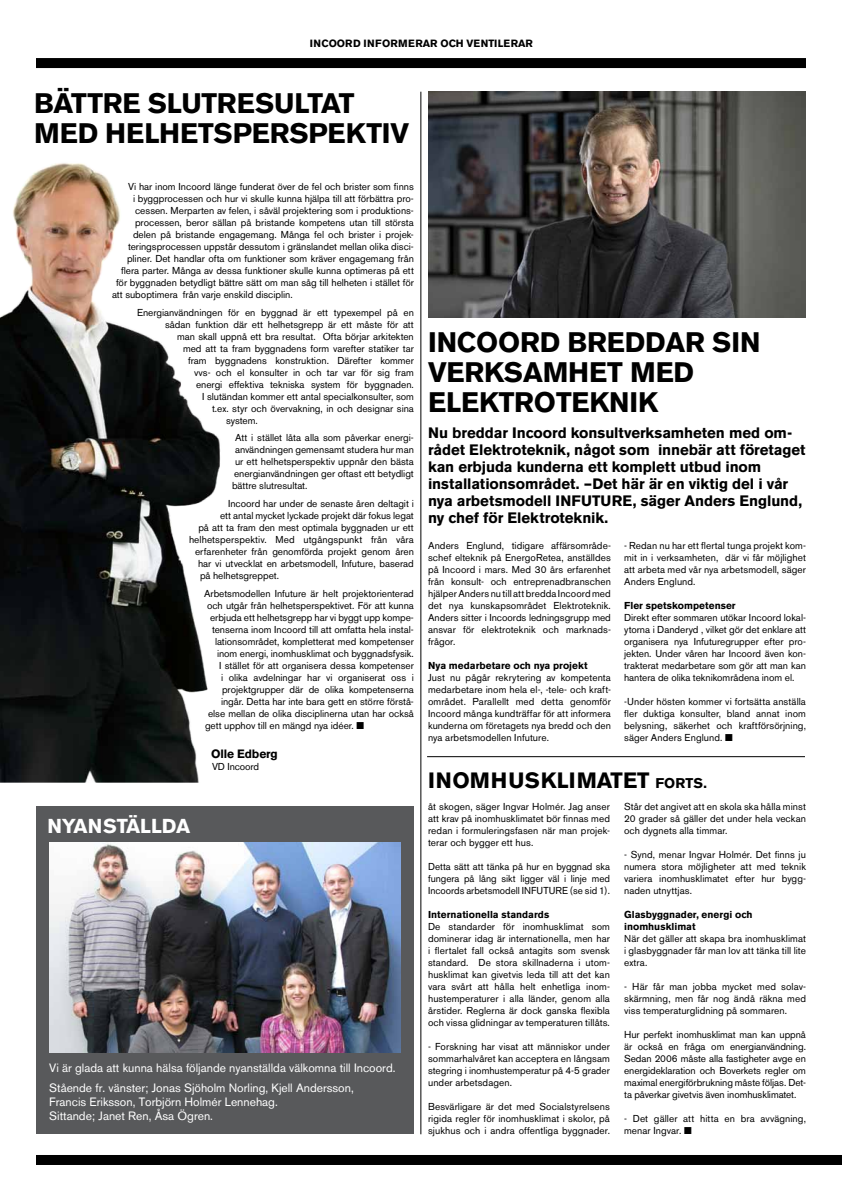
<style>
.page{position:relative;width:842px;height:1191px;background:#fff}
.page>*{position:absolute;margin:0;border:0;box-sizing:border-box;transform-origin:0 0}
.t1{font:700 28px/30px "Akzidenz Grotesk BE";letter-spacing:-.005em;color:#000}
.t2{font:700 22px "Akzidenz Grotesk BE";letter-spacing:.04em;color:#000}
.t3{font:700 20px "Akzidenz Grotesk BE";color:#fff}
.t4{font:700 15px/17px "Akzidenz Grotesk BE";letter-spacing:-.005em;color:#000}
.t5{font:12px/20.1px "Akzidenz Grotesk BE";color:#fff}
.t6{font:700 12px "Akzidenz Grotesk BE";color:#000}
.t7{font:700 10.4px "Akzidenz Grotesk BE";letter-spacing:.04em;color:#000}
.t8{font:10px/12px "Akzidenz Grotesk BE";color:#000;text-align:justify}
.t9{font:700 10px/12px "Akzidenz Grotesk BE";color:#000}
.s1{font-size:14px}
</style>
<div class="page">
<div style="left:36px;top:58px;width:770px;height:10px;background:#000"></div>
<div style="left:36px;top:1155px;width:806px;height:10px;background:#000"></div>
<hr style="left:421px;top:92px;width:1px;height:1042px;background:#000">
<img style="left:0;top:163px;width:220px;height:619px">
<div style="left:36px;top:806px;width:378px;height:328px;background:#58595b"></div>
<img style="left:49px;top:842px;width:351px;height:210px">
<img style="left:428px;top:92px;width:378px;height:225px">
<hr style="left:427px;top:756px;width:378px;height:1px;background:#000">
<p class="t7" style="left:310px;top:37px;width:224px">incoord informerar och ventilerar</p>
<h1 class="t1" style="left:34px;top:88px;width:322px">Bättre slutresultat med helhetsPERSPEKTIV</h1>
<p class="t8" style="left:128px;top:180px;width:287px">Vi har inom Incoord länge funderat över de fel och brister som finns</p>
<p class="t8" style="left:133px;top:192px;width:282px">i byggprocessen och hur vi skulle kunna hjälpa till att förbättra pro-</p>
<p class="t8" style="left:135px;top:204px;width:280px">cessen. Merparten av felen, i såväl projektering som i produktions-</p>
<p class="t8" style="left:135px;top:216px;width:280px">processen, beror sällan på bristande kompetens utan till största</p>
<p class="t8" style="left:133px;top:228px;width:281px">delen på bristande engagemang. Många fel och brister i projek-</p>
<p class="t8" style="left:128px;top:240px;width:286px">teringsprocessen uppstår dessutom i gränslandet mellan olika disci-</p>
<p class="t8" style="left:127px;top:252px;width:288px">pliner. Det handlar ofta om funktioner som kräver engagemang från</p>
<p class="t8" style="left:121px;top:264px;width:294px">flera parter. Många av dessa funktioner skulle kunna optimeras på ett</p>
<p class="t8" style="left:116px;top:276px;width:299px">för byggnaden betydligt bättre sätt om man såg till helheten i stället för</p>
<p class="t8" style="left:112px;top:288px;width:182px">att suboptimera från varje enskild disciplin.</p>
<p class="t8" style="left:137px;top:306px;width:278px">Energianvändningen för en byggnad är ett typexempel på en</p>
<p class="t8" style="left:165px;top:318px;width:250px">sådan funktion där ett helhetsgrepp är ett måste för att</p>
<p class="t8" style="left:177px;top:330px;width:238px">man skall uppnå ett bra resultat. Ofta börjar arkitekten</p>
<p class="t8" style="left:183px;top:342px;width:232px">med att ta fram byggnadens form varefter statiker tar</p>
<p class="t8" style="left:188px;top:354px;width:227px">fram byggnadens konstruktion. Därefter kommer</p>
<p class="t8" style="left:194px;top:366px;width:221px">vvs- och el konsulter in och tar var för sig fram</p>
<p class="t8" style="left:196px;top:378px;width:219px">energi effektiva tekniska system för byggnaden.</p>
<p class="t8" style="left:202px;top:390px;width:213px">I slutändan kommer ett antal specialkonsulter, som</p>
<p class="t8" style="left:212px;top:402px;width:203px">t.ex. styr och övervakning, in och designar sina</p>
<p class="t8" style="left:226px;top:414px;width:33px">system.</p>
<p class="t8" style="left:235px;top:432px;width:180px">Att i stället låta alla som påverkar energi-</p>
<p class="t8" style="left:235px;top:444px;width:180px">användningen gemensamt studera hur man</p>
<p class="t8" style="left:235px;top:456px;width:180px">ur ett helhetsperspektiv uppnår den bästa</p>
<p class="t8" style="left:234px;top:468px;width:181px">energianvändningen ger oftast ett betydligt</p>
<p class="t8" style="left:232px;top:480px;width:77px">bättre slutresultat.</p>
<p class="t8" style="left:228px;top:497px;width:187px">Incoord har under de senaste åren deltagit i</p>
<p class="t8" style="left:220px;top:509px;width:195px">ett antal mycket lyckade projekt där fokus legat</p>
<p class="t8" style="left:198px;top:521px;width:217px">på att ta fram den mest optimala byggnaden ur ett</p>
<p class="t8" style="left:189px;top:533px;width:226px">helhetsperspektiv. Med utgångspunkt från våra</p>
<p class="t8" style="left:195px;top:545px;width:220px">erfarenheter från genomförda projekt genom åren</p>
<p class="t8" style="left:198px;top:557px;width:217px">har vi utvecklat en arbetsmodell, Infuture, baserad</p>
<p class="t8" style="left:200px;top:569px;width:81px">på helhetsgreppet.</p>
<p class="t8" style="left:204px;top:587px;width:211px">Arbetsmodellen Infuture är helt projektorienterad</p>
<p class="t8" style="left:207px;top:599px;width:208px">och utgår från helhetsperspektivet. För att kunna</p>
<p class="t8" style="left:210px;top:611px;width:205px">erbjuda ett helhetsgrepp har vi byggt upp kompe-</p>
<p class="t8" style="left:212px;top:623px;width:203px">tenserna inom Incoord till att omfatta hela instal-</p>
<p class="t8" style="left:215px;top:635px;width:200px">lationsområdet, kompletterat med kompetenser</p>
<p class="t8" style="left:217px;top:647px;width:198px">inom energi, inomhusklimat och byggnadsfysik.</p>
<p class="t8" style="left:219px;top:659px;width:196px">I stället för att organisera dessa kompetenser</p>
<p class="t8" style="left:221px;top:671px;width:194px">i olika avdelningar har vi organiserat oss i</p>
<p class="t8" style="left:222px;top:683px;width:193px">projektgrupper där de olika kompetenserna</p>
<p class="t8" style="left:221px;top:695px;width:194px">ingår. Detta har inte bara gett en större förstå-</p>
<p class="t8" style="left:208px;top:707px;width:207px">else mellan de olika disciplinerna utan har också</p>
<p class="t8" style="left:205px;top:719px;width:160px">gett upphov till en mängd nya idéer. ■</p>
<p class="t6" style="left:211px;top:747px;width:68px">Olle Edberg</p>
<p class="t8" style="left:212px;top:761px;width:49px">VD Incoord</p>
<h3 class="t3" style="left:47px;top:814px;width:14px">NYANSTÄLLDA</h3>
<p class="t5" style="left:49px;top:1057px;width:348px">Vi är glada att kunna hälsa följande nyanställda välkomna till Incoord.<br>Stående fr. vänster; Jonas Sjöholm Norling, Kjell Andersson,</p>
<p class="t5" style="left:49px;top:1094px;width:230px;line-height:14.4px">Francis Eriksson, Torbjörn Holmér Lennehag.<br>Sittande; Janet Ren, Åsa Ögren.</p>
<h1 class="t1" style="left:428px;top:328px;width:334px">Incoord breddar sin verksamhet med<br>Elektroteknik</h1>
<h3 class="t4" style="left:428px;top:424px;width:379px">Nu breddar Incoord konsultverksamheten med om&shy;rådet Elektroteknik, något som innebär att företaget kan erbjuda kunderna ett komplett utbud inom installationsområdet. –Det här är en viktig del i vår nya arbetsmodell INFUTURE</h3>
<h3 class="t4" style="left:633px;top:492px;width:171px">, säger Anders Englund,</h3>
<h3 class="t4" style="left:428px;top:509px;width:182px">ny chef för Elektroteknik.</h3>
<p class="t8" style="left:428px;top:539px;width:184px">Anders Englund, tidigare affärsområde&shy;schef elteknik på EnergoRetea, anställdes på Incoord i mars. Med 30 års erfarenhet från konsult- och entreprenadbranschen hjälper Anders nu till att bredda Incoord med det nya kunskapsområdet Elektroteknik.<br>Anders sitter i Incoords ledningsgrupp med ansvar för elektroteknik och marknads&shy;frågor.</p>
<p class="t9" style="left:428px;top:660px;width:161px">Nya medarbetare och nya projekt</p>
<p class="t8" style="left:428px;top:671px;width:184px">Just nu pågår rekrytering av kompetenta medarbetare inom hela el-, -tele- och kraft&shy;området. Parallellt med detta genomför Incoord många kundträffar för att informera kunderna om företagets nya bredd och den nya arbetsmodellen Infuture.</p>
<p class="t8" style="left:624px;top:539px;width:183px">- Redan nu har ett flertal tunga projekt kom&shy;mit in i verksamheten, där vi får möjlighet att arbeta med vår nya arbetsmodell, säger Anders Englund.</p>
<p class="t9" style="left:624px;top:600px;width:113px">Fler spetskompetenser</p>
<p class="t8" style="left:624px;top:611px;width:183px">Direkt efter sommaren utökar Incoord lokal&shy;ytorna i Danderyd , vilket gör det enklare att organisera nya Infuturegrupper efter pro&shy;jekten. Under våren har Incoord även kon&shy;trakterat medarbetare som gör att man kan hantera de olika teknikområdena inom el.</p>
<p class="t8" style="left:624px;top:695px;width:183px">-Under hösten kommer vi fortsätta anställa fler duktiga konsulter, bland annat inom belysning, säkerhet och kraftförsörjning, säger Anders Englund. ■</p>
<h2 class="t2" style="left:428px;top:767px;width:280px">I nomhusklimatet <span class="s1">forts.</span></h2>
<p class="t8" style="left:428px;top:800px;width:183px">åt skogen, säger Ingvar Holmér. Jag anser att krav på inomhusklimatet bör finnas med redan i formuleringsfasen när man projek&shy;terar och bygger ett hus.</p>
<p class="t8" style="left:428px;top:860px;width:183px">Detta sätt att tänka på hur en byggnad ska fungera på lång sikt ligger väl i linje med Incoords arbetsmodell INFUTURE (se sid 1).</p>
<p class="t9" style="left:428px;top:908px;width:123px">Internationella standards</p>
<p class="t8" style="left:428px;top:920px;width:183px">De standarder för inomhusklimat som dominerar idag är internationella, men har i flertalet fall också antagits som svensk standard. De stora skillnaderna i utom&shy;husklimat kan givetvis leda till att det kan vara svårt att hålla helt enhetliga inom&shy;hustemperaturer i alla länder, genom alla årstider. Reglerna är dock ganska flexibla och vissa glidningar av temperaturen tillåts.</p>
<p class="t8" style="left:428px;top:1040px;width:183px">- Forskning har visat att människor under sommarhalvåret kan acceptera en långsam stegring i inomhustemperatur på 4-5 grader under arbetsdagen.</p>
<p class="t8" style="left:428px;top:1100px;width:183px">Besvärligare är det med Socialstyrelsens rigida regler för inomhusklimat i skolor, på sjukhus och i andra offentliga byggnader.</p>
<p class="t8" style="left:624px;top:800px;width:183px">Står det angivet att en skola ska hålla minst 20 grader så gäller det under hela veckan och dygnets alla timmar.</p>
<p class="t8" style="left:624px;top:848px;width:183px">- Synd, menar Ingvar Holmér. Det finns ju numera stora möjligheter att med teknik variera inomhusklimatet efter hur bygg&shy;naden utnyttjas.</p>
<p class="t9" style="left:624px;top:908px;width:130px">Glasbyggnader, energi och inomhusklimat</p>
<p class="t8" style="left:624px;top:932px;width:183px">När det gäller att skapa bra inomhusklimat i glasbyggnader får man lov att tänka till lite extra.</p>
<p class="t8" style="left:624px;top:980px;width:183px">- Här får man jobba mycket med solav&shy;skärmning, men får nog ändå räkna med viss temperaturglidning på sommaren.</p>
<p class="t8" style="left:624px;top:1028px;width:183px">Hur perfekt inomhusklimat man kan uppnå är också en fråga om energianvändning.<br>Sedan 2006 måste alla fastigheter avge en energideklaration och Boverkets regler om maximal energiförbrukning måste följas. Det&shy;ta påverkar givetvis även inomhusklimatet.</p>
<p class="t8" style="left:624px;top:1112px;width:183px">- Det gäller att hitta en bra avvägning, menar Ingvar. ■</p>
</div>
